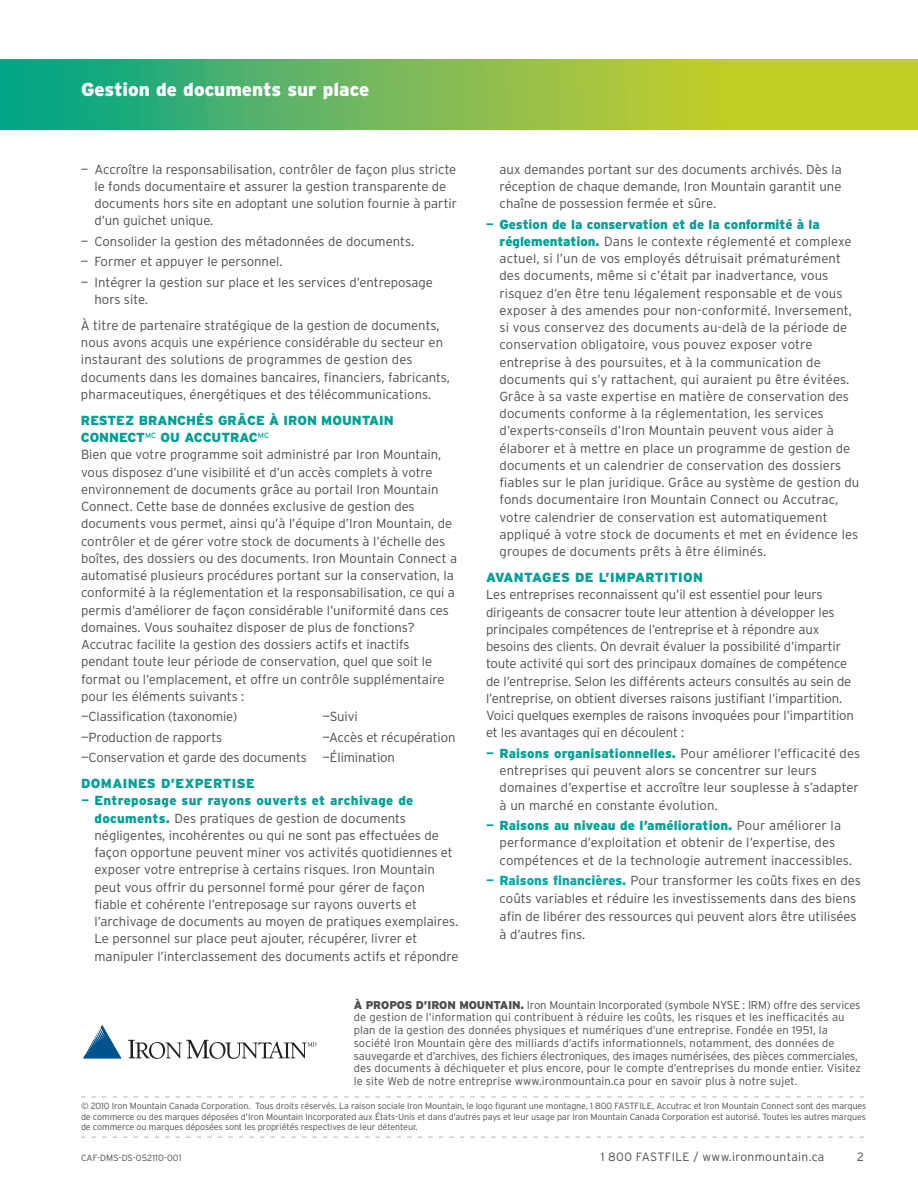
<style>
.page{position:relative;width:918px;height:1188px;background:#fff}
.page>*{position:absolute;margin:0;border:0;box-sizing:border-box;transform-origin:0 0}
.t1{font:900 18.75px "Interstate";color:#fff}
.t2{font:300 13.2px/17.2px "Interstate";color:#4b4c4d}
.t3{font:900 13.2px "Interstate";letter-spacing:.03em;color:#009f94}
.t4{font:300 12px "Interstate";letter-spacing:.03em;color:#4b4c4d}
.t5{font:300 11.25px/12.8px "Interstate";letter-spacing:.01em;color:#4b4c4d}
.t6{font:900 11.25px "Interstate";color:#4b4c4d}
.t7{font:300 9px/10.5px "Interstate";letter-spacing:-.01em;color:#4b4c4d;text-align:justify}
.t8{font:300 9px "Interstate";letter-spacing:.01em;color:#4b4c4d}
.s1{font-weight:900;color:#009f94}
.s2{font-weight:700;color:#009f94}
.s3{font-weight:700;color:#00a9a0}
.s4{font-weight:900;color:#00a9a0}
.s5{font-weight:900}
</style>
<div class="page">
<svg style="left:81px;top:1137px;width:783px;height:1px"></svg>
<svg style="left:0;top:59px;width:918px;height:70px;background:#7abc51"></svg>
<svg style="left:81px;top:1096px;width:783px;height:2px"></svg>
<svg style="left:83px;top:1025px;width:38px;height:33px"></svg>
<svg style="left:128px;top:1040px;width:188px;height:19px"></svg>
<h1 class="t1" style="left:81px;top:79px;width:290px">Gestion de documents sur place</h1>
<p class="t2" style="left:95px;top:160px;width:364px;text-indent:-14px">— Accroître la responsabilisation, contrôler de façon plus stricte le fonds documentaire et assurer la gestion transparente de documents hors site en adoptant une solution fournie à partir d’un guichet unique.</p>
<p class="t2" style="left:81px;top:232px;width:335px">— Consolider la gestion des métadonnées de documents.</p>
<p class="t2" style="left:81px;top:253px;width:203px">— Former et appuyer le personnel.</p>
<p class="t2" style="left:95px;top:273px;width:340px;text-indent:-14px">— Intégrer la gestion sur place et les services d’entreposage hors site.</p>
<p class="t2" style="left:81px;top:317px;width:371px">À titre de partenaire stratégique de la gestion de documents, nous avons acquis une expérience considérable du secteur en instaurant des solutions de programmes de gestion des documents dans les domaines bancaires, financiers, fabricants, pharmaceutiques, énergétiques et des télécommunications.</p>
<p class="t2" style="left:81px;top:411px;width:378px"><span class="s1">RESTEZ BRANCHÉS GRÂCE À IRON MOUNTAIN CONNECT</span><sup>MC</sup> <span class="s1">OU ACCUTRAC</span><sup>MC<br></sup>Bien que votre programme soit administré par Iron Mountain, vous disposez d’une visibilité et d’un accès complets à votre environnement de documents grâce au portail Iron Mountain Connect. Cette base de données exclusive de gestion des documents vous permet, ainsi qu’à l’équipe d’Iron Mountain, de contrôler et de gérer votre stock de documents à l’échelle des boîtes, des dossiers ou des documents. Iron Mountain Connect a automatisé plusieurs procédures portant sur la conservation, la conformité à la réglementation et la responsabilisation, ce qui a permis d’améliorer de façon considérable l’uniformité dans ces domaines. Vous souhaitez disposer de plus de fonctions?<br>Accutrac facilite la gestion des dossiers actifs et inactifs pendant toute leur période de conservation, quel que soit le format ou l’emplacement, et offre un contrôle supplémentaire pour les éléments suivants :</p>
<p class="t2" style="left:81px;top:708px;width:158px">—Classification (taxonomie)</p>
<p class="t2" style="left:322px;top:708px;width:37px">—Suivi</p>
<p class="t2" style="left:81px;top:728px;width:143px">—Production de rapports</p>
<p class="t2" style="left:81px;top:727px;width:376px;line-height:20.5px;text-indent:242px">—Accès et récupération —Conservation et garde des documents —Élimination</p>
<p class="t3" style="left:81px;top:776px;width:12px">DOMA</p>
<p class="t3" style="left:123px;top:776px;width:134px">INES D’EXPERTISE</p>
<p class="t2" style="left:95px;top:792px;width:366px;text-indent:-14px"><span class="s2">—</span> <span class="s1">Entreposage sur rayons ouverts et archivage de documents.</span> Des pratiques de gestion de documents négligentes, incohérentes ou qui ne sont pas effectuées de façon opportune peuvent miner vos activités quotidiennes et exposer votre entreprise à certains risques. Iron Mountain peut vous offrir du personnel formé pour gérer de façon fiable et cohérente l’entreposage sur rayons ouverts et l’archivage de documents au moyen de pratiques exemplaires.<br>Le personnel sur place peut ajouter, récupérer, livrer et manipuler l’interclassement des documents actifs et répondre</p>
<p class="t2" style="left:500px;top:160px;width:344px;text-align:justify">aux demandes portant sur des documents archivés. Dès la réception de chaque demande, Iron Mountain garantit une chaîne de possession fermée et sûre.</p>
<p class="t2" style="left:500px;top:215px;width:361px;text-indent:-14px"><span class="s2">—</span> <span class="s1">Gestion de la conservation et de la conformité à la réglementation.</span> Dans le contexte réglementé et complexe actuel, si l’un de vos employés détruisait prématurément des documents, même si c’était par inadvertance, vous risquez d’en être tenu légalement responsable et de vous exposer à des amendes pour non-conformité. Inversement, si vous conservez des documents au-delà de la période de conservation obligatoire, vous pouvez exposer votre entreprise à des poursuites, et à la communication de documents qui s’y rattachent, qui auraient pu être évitées.<br>Grâce à sa vaste expertise en matière de conservation des documents conforme à la réglementation, les services d’experts-conseils d’Iron Mountain peuvent vous aider à élaborer et à mettre en place un programme de gestion de documents et un calendrier de conservation des dossiers fiables sur le plan juridique. Grâce au système de gestion du fonds documentaire Iron Mountain Connect ou Accutrac, votre calendrier de conservation est automatiquement appliqué à votre stock de documents et met en évidence les groupes de documents prêts à être éliminés.</p>
<p class="t3" style="left:486px;top:570px;width:140px">AVANTAGES DE L’IMPAR</p>
<p class="t3" style="left:655px;top:570px;width:50px">TITION</p>
<p class="t2" style="left:486px;top:586px;width:369px">Les entreprises reconnaissent qu’il est essentiel pour leurs dirigeants de consacrer toute leur attention à développer les principales compétences de l’entreprise et à répondre aux besoins des clients. On devrait évaluer la possibilité d’impartir toute activité qui sort des principaux domaines de compétence de l’entreprise. Selon les différents acteurs consultés au sein de l’entreprise, on obtient diverses raisons justifiant l’impartition.<br>Voici quelques exemples de raisons invoquées pour l’impartition et les avantages qui en découlent :</p>
<p class="t2" style="left:500px;top:744px;width:362px;text-indent:-14px"><span class="s2">—</span> <span class="s1">Raisons organisationnelles.</span> Pour améliorer l’efficacité des entreprises qui peuvent alors se concentrer sur leurs domaines d’expertise et accroître leur souplesse à s’adapter à un marché en constante évolution.</p>
<p class="t2" style="left:500px;top:817px;width:354px;text-indent:-14px"><span class="s2">—</span> <span class="s1">Raisons au niveau de l’amélioration.</span> Pour améliorer la performance d’exploitation et obtenir de l’expertise, des compétences et de la technologie autrement inaccessibles.</p>
<p class="t2" style="left:500px;top:872px;width:363px;line-height:17.7px;text-indent:-14px"><span class="s3">—</span> <span class="s4">Raisons financières.</span> Pour transformer les coûts fixes en des coûts variables et réduire les investissements dans des biens afin de libérer des ressources qui peuvent alors être utilisées à d’autres fins.</p>
<p class="t6" style="left:354px;top:998px;width:21px">À PROPO</p>
<p class="t5" style="left:354px;top:998px;width:509px;text-indent:51px"><span class="s5">S D’IRON MOUNTAIN.</span> Iron Mountain Incorporated (symbole NYSE : IRM) offre des services de gestion de l’information qui contribuent à réduire les coûts, les risques et les inefficacités au plan de la gestion des données physiques et numériques d’une entreprise. Fondée en 1951, la société Iron Mountain gère des milliards d’actifs informationnels, notamment, des données de sauvegarde et d’archives, des fichiers électroniques, des images numérisées, des pièces commerciales, des documents à déchiqueter et plus encore, pour le compte d’entreprises du monde entier. Visitez le site Web de notre entreprise www.ironmountain.ca pour en savoir plus à notre sujet.</p>
<p class="t7" style="left:81px;top:1101px;width:787px">© 2010 Iron Mountain Canada Corporation. Tous droits réservés. La raison sociale Iron Mountain, le logo figurant une montagne, 1 800 FASTFILE, Accutrac et Iron Mountain Connect sont des marques de commerce ou des marques déposées d’Iron Mountain Incorporated aux États-Unis et dans d’autres pays et leur usage par Iron Mountain Canada Corporation est autorisé. Toutes les autres marques de commerce ou marques déposées sont les propriétés respectives de leur détenteur.</p>
<p class="t8" style="left:81px;top:1153px;width:102px">CAF-DMS-DS-052110-001</p>
<p class="t4" style="left:601px;top:1150px;width:225px">1 800 FASTFILE / www.ironmountain.ca</p>
<p class="t4" style="left:857px;top:1150px;width:8px">2</p>
</div>
